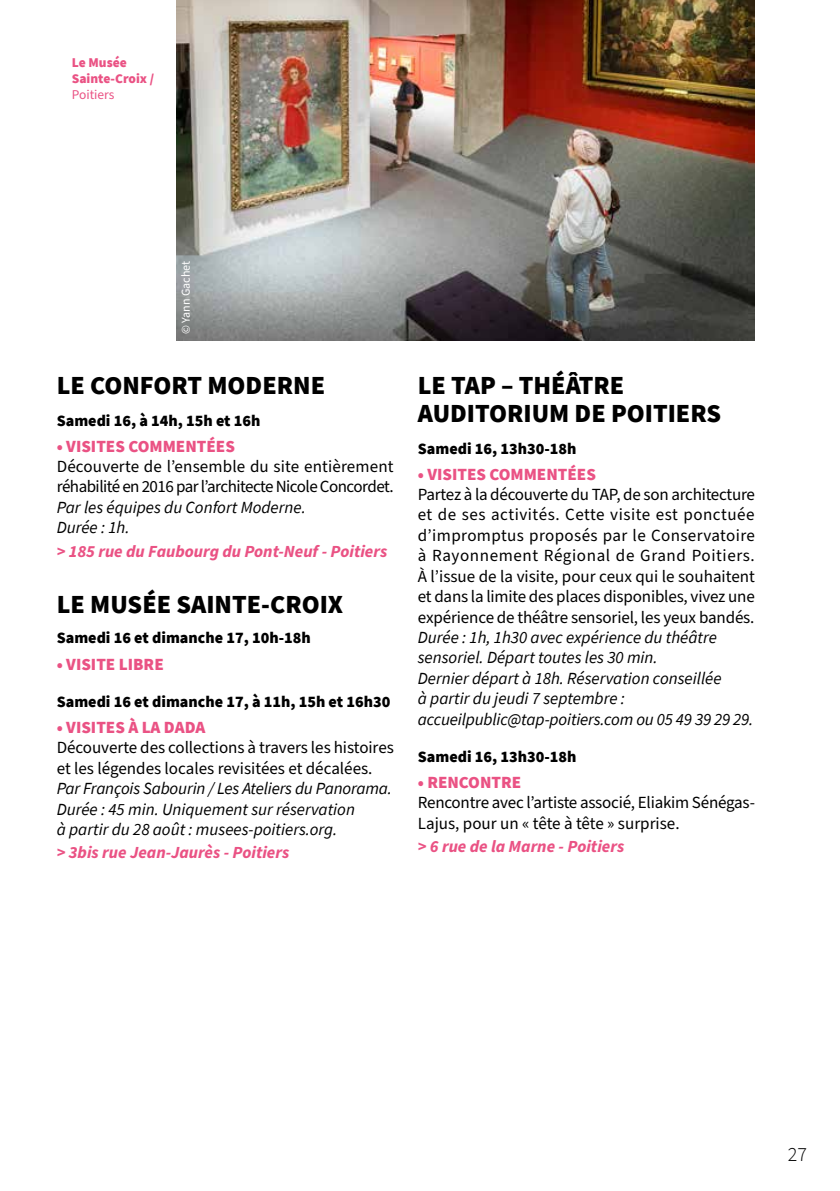
<style>
.page{position:relative;width:840px;height:1191px;background:#fff}
.page>*{position:absolute;margin:0;border:0;box-sizing:border-box;transform-origin:0 0}
.t1{font:900 26px/28px "Source Sans Pro";color:#000}
.t2{font:300 20px "Source Sans Pro";color:#000}
.t3{font:17px/20.4px "Source Sans Pro";letter-spacing:-.01em;color:#000}
.t4{font:italic 17px/20.4px "Source Sans Pro";color:#000}
.t5{font:italic 700 17px "Source Sans Pro";color:#ea5284}
.t6{font:17px/20.4px "Source Sans Pro";letter-spacing:-.03em;color:#000}
.t7{font:900 17px "Source Sans Pro";color:#ea5284}
.t8{font:900 16px "Source Sans Pro";color:#000}
.t9{font:900 13.4px/16px "Source Sans Pro";color:#ea5284}
.t10{font:13.4px "Source Sans Pro";color:#ea5284}
.t11{font:12px "Source Sans Pro";color:#fff}
</style>
<div class="page">
<img style="left:177px;top:0;width:577px;height:340px">
<p class="t9" style="left:72px;top:54px;width:84px">Le Musée<br>Sainte-Croix /</p>
<p class="t10" style="left:72px;top:85px;width:44px">Poitiers</p>
<p class="t11" style="left:177px;top:334px;width:75px;rotate:-90deg">© Yann Gachet</p>
<h1 class="t1" style="left:57px;top:371px;width:270px">LE CONFORT MODERNE</h1>
<p class="t8" style="left:57px;top:409px;width:205px">Samedi 16, à 14h, 15h et 16h</p>
<p class="t7" style="left:57px;top:434px;width:179px">• VISITES COMMENTÉES</p>
<p class="t6" style="left:57px;top:457px;width:338px">Découverte de l’ensemble du site entièrement réhabilité en 2016 par l’architecte Nicole Concordet.</p>
<p class="t4" style="left:57px;top:497px;width:250px">Par les équipes du Confort Moderne.<br>Durée : 1h.</p>
<p class="t5" style="left:57px;top:539px;width:332px">&gt; 185 rue du Faubourg du Pont-Neuf - Poitiers</p>
<h1 class="t1" style="left:57px;top:590px;width:288px">LE MUSÉE SAINTE-CROIX</h1>
<p class="t8" style="left:57px;top:627px;width:255px">Samedi 16 et dimanche 17, 10h-18h</p>
<p class="t7" style="left:57px;top:652px;width:108px">• VISITE LIBRE</p>
<p class="t8" style="left:57px;top:690px;width:335px">Samedi 16 et dimanche 17, à 11h, 15h et 16h30</p>
<p class="t7" style="left:57px;top:715px;width:150px">• VISITES À LA DADA</p>
<p class="t3" style="left:57px;top:738px;width:338px">Découverte des collections à travers les histoires et les légendes locales revisitées et décalées.</p>
<p class="t4" style="left:57px;top:778px;width:336px">Par François Sabourin / Les Ateliers du Panorama.<br>Durée : 45 min. Uniquement sur réservation<br>à partir du 28 août : musees-poitiers.org.</p>
<p class="t5" style="left:57px;top:841px;width:234px">&gt; 3bis rue Jean-Jaurès - Poitiers</p>
<h1 class="t1" style="left:417px;top:371px;width:305px">LE TAP – THÉÂTRE<br>AUDITORIUM DE POITIERS</h1>
<p class="t8" style="left:417px;top:437px;width:160px">Samedi 16, 13h30-18h</p>
<p class="t7" style="left:417px;top:462px;width:179px">• VISITES COMMENTÉES</p>
<p class="t3" style="left:417px;top:485px;width:338px;text-align:justify">Partez à la découverte du TAP, de son architecture et de ses activités. Cette visite est ponctuée d’impromptus proposés par le Conservatoire à Rayonnement Régional de Grand Poitiers.<br>À l’issue de la visite, pour ceux qui le souhaitent et dans la limite des places disponibles, vivez une expérience de théâtre sensoriel, les yeux bandés.</p>
<p class="t4" style="left:417px;top:627px;width:337px">Durée : 1h, 1h30 avec expérience du théâtre sensoriel. Départ toutes les 30 min.<br>Dernier départ à 18h. Réservation conseillée<br>à partir du jeudi 7 septembre : accueilpublic@tap-poitiers.com ou 05 49 39 29 29.</p>
<p class="t8" style="left:417px;top:745px;width:160px">Samedi 16, 13h30-18h</p>
<p class="t7" style="left:417px;top:770px;width:105px">• RENCONTRE</p>
<p class="t3" style="left:417px;top:793px;width:338px">Rencontre avec l’artiste associé, Eliakim Sénégas-<br>Lajus, pour un « tête à tête » surprise.</p>
<p class="t5" style="left:417px;top:835px;width:208px">&gt; 6 rue de la Marne - Poitiers</p>
<p class="t2" style="left:787px;top:1141px;width:21px">27</p>
</div>
